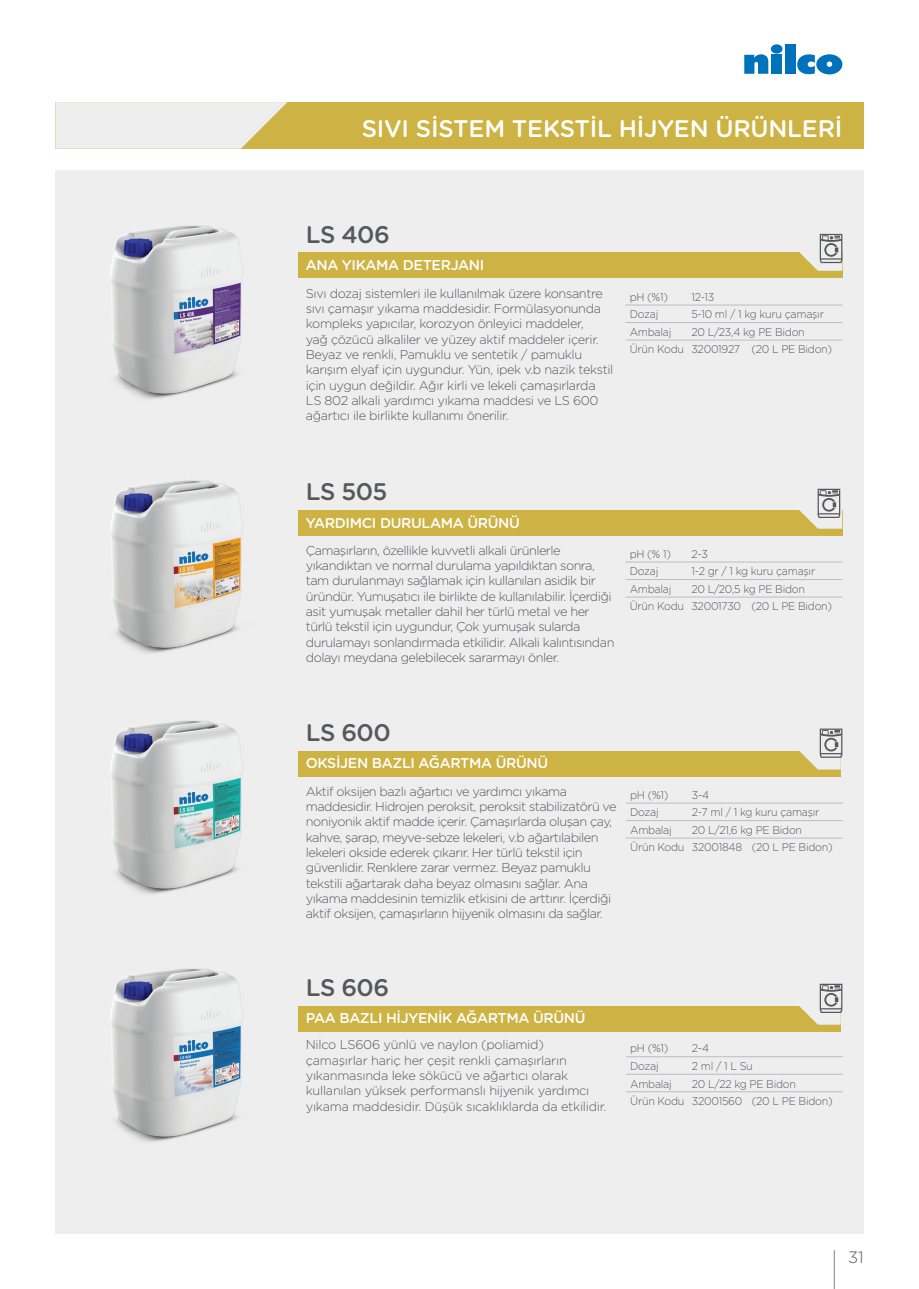
<style>
.page{position:relative;width:919px;height:1289px;background:#fff}
.page>*{position:absolute;margin:0;border:0;box-sizing:border-box;transform-origin:0 0}
.t1{font:500 24px "Gotham Rounded";letter-spacing:-.01em;color:#fff}
.t2{font:500 24px "Gotham Rounded";letter-spacing:-.025em;color:#57585a}
.t3{font:300 16.5px "Gotham Rounded";color:#57585a}
.t4{font:500 14.25px "Gotham Rounded";letter-spacing:-.025em;color:#fff}
.t5{font:300 12.75px/15.3px "Gotham Rounded";letter-spacing:-.04em;color:#57585a}
.t6{font:300 12.75px/15.3px "Gotham Rounded";letter-spacing:-.02em;color:#57585a}
.t7{font:300 11.25px/17.5px "Gotham Rounded";letter-spacing:-.025em;color:#57585a;scale:.95 1}
</style>
<div class="page">
<div style="left:55px;top:170px;width:808px;height:1063px;background:#eeeeef"></div>
<div style="left:55px;top:102px;width:808px;height:47px;background:#cdb244"></div>
<svg style="left:55px;top:102px;width:232px;height:47px;background:#eae7dc"></svg>
<img style="left:110px;top:225px;width:134px;height:174px">
<div style="left:298px;top:252px;width:544px;height:26px;background:#cdb244"></div>
<svg style="left:799px;top:234px;width:43px;height:37px"></svg>
<hr style="left:625px;top:322px;width:66px;height:1px;background:#bcbdc0">
<hr style="left:691px;top:322px;width:151px;height:1px;background:#bcbdc0">
<hr style="left:625px;top:340px;width:66px;height:1px;background:#bcbdc0">
<hr style="left:691px;top:340px;width:151px;height:1px;background:#bcbdc0">
<hr style="left:625px;top:305px;width:66px;height:1px;background:#bcbdc0">
<hr style="left:691px;top:305px;width:151px;height:1px;background:#bcbdc0">
<img style="left:110px;top:480px;width:134px;height:173px">
<div style="left:298px;top:510px;width:544px;height:25px;background:#cdb244"></div>
<svg style="left:799px;top:488px;width:43px;height:40px"></svg>
<hr style="left:625px;top:579px;width:66px;height:1px;background:#bcbdc0">
<hr style="left:691px;top:579px;width:151px;height:1px;background:#bcbdc0">
<hr style="left:625px;top:596px;width:66px;height:1px;background:#bcbdc0">
<hr style="left:691px;top:596px;width:151px;height:1px;background:#bcbdc0">
<hr style="left:625px;top:561px;width:66px;height:1px;background:#bcbdc0">
<hr style="left:691px;top:561px;width:151px;height:1px;background:#bcbdc0">
<img style="left:110px;top:720px;width:134px;height:174px">
<div style="left:298px;top:750px;width:542px;height:26px;background:#cdb244"></div>
<svg style="left:799px;top:728px;width:43px;height:41px"></svg>
<hr style="left:626px;top:820px;width:65px;height:1px;background:#bcbdc0">
<hr style="left:691px;top:820px;width:151px;height:1px;background:#bcbdc0">
<hr style="left:626px;top:837px;width:65px;height:1px;background:#bcbdc0">
<hr style="left:691px;top:837px;width:151px;height:1px;background:#bcbdc0">
<hr style="left:626px;top:802px;width:65px;height:1px;background:#bcbdc0">
<hr style="left:691px;top:802px;width:151px;height:1px;background:#bcbdc0">
<img style="left:110px;top:968px;width:134px;height:174px">
<div style="left:298px;top:1005px;width:542px;height:26px;background:#cdb244"></div>
<svg style="left:799px;top:983px;width:43px;height:41px"></svg>
<hr style="left:626px;top:1073px;width:65px;height:1px;background:#bcbdc0">
<hr style="left:691px;top:1073px;width:151px;height:1px;background:#bcbdc0">
<hr style="left:626px;top:1091px;width:65px;height:1px;background:#bcbdc0">
<hr style="left:691px;top:1091px;width:151px;height:1px;background:#bcbdc0">
<hr style="left:626px;top:1056px;width:65px;height:1px;background:#bcbdc0">
<hr style="left:691px;top:1056px;width:151px;height:1px;background:#bcbdc0">
<hr style="left:833px;top:1250px;width:1px;height:38px;background:#808285">
<div style="left:770px;top:44px;width:12px;height:10px;background:#0072bc;border-radius:50%"></div>
<div style="left:771px;top:55px;width:10px;height:19px;background:#0072bc"></div>
<div style="left:785px;top:45px;width:10px;height:29px;background:#0072bc"></div>
<svg style="left:744px;top:54px;width:24px;height:20px"></svg>
<svg style="left:797px;top:54px;width:45px;height:21px"></svg>
<h1 class="t1" style="left:361px;top:111px;width:482px">SIVI SİSTEM TEKSTİL HİJYEN ÜRÜNLERİ</h1>
<h1 class="t2" style="left:306px;top:217px;width:85px">LS 406</h1>
<p class="t4" style="left:306px;top:255px;width:180px">ANA YIKAMA DETERJANI</p>
<p class="t5" style="left:306px;top:285px;width:309px">Sıvı dozaj sistemleri ile kullanılmak üzere konsantre sıvı çamaşır yıkama maddesidir. Formülasyonunda kompleks yapıcılar, korozyon önleyici maddeler,<br>yağ çözücü alkaliler ve yüzey aktif maddeler içerir.<br>Beyaz ve renkli, Pamuklu ve sentetik / pamuklu karışım elyaf için uygundur. Yün, ipek v.b nazik tekstil için uygun değildir. Ağır kirli ve lekeli çamaşırlarda LS 802 alkali yardımcı yıkama maddesi ve LS 600 ağartıcı ile birlikte kullanımı önerilir.</p>
<p class="t7" style="left:629px;top:287px;width:42px">pH (%1)</p>
<p class="t7" style="left:691px;top:287px;width:26px">12-13</p>
<p class="t7" style="left:629px;top:305px;width:32px">Dozaj</p>
<p class="t7" style="left:691px;top:305px;width:141px">5-10 ml / 1 kg kuru çamaşır</p>
<p class="t7" style="left:629px;top:322px;width:45px">Ambalaj</p>
<p class="t7" style="left:629px;top:322px;width:215px;text-indent:62px">20 L/23,4 kg PE Bidon<br>Ürün Kodu 32001927 (20 L PE Bidon)</p>
<h1 class="t2" style="left:306px;top:474px;width:83px">LS 505</h1>
<p class="t4" style="left:306px;top:513px;width:215px">YARDIMCI DURULAMA ÜRÜNÜ</p>
<p class="t5" style="left:306px;top:542px;width:310px">Çamaşırların, özellikle kuvvetli alkali ürünlerle yıkandıktan ve normal durulama yapıldıktan sonra, tam durulanmayı sağlamak için kullanılan asidik bir üründür. Yumuşatıcı ile birlikte de kullanılabilir. İçerdiği asit yumuşak metaller dahil her türlü metal ve her türlü tekstil için uygundur, Çok yumuşak sularda durulamayı sonlandırmada etkilidir. Alkali kalıntısından dolayı meydana gelebilecek sararmayı önler.</p>
<p class="t7" style="left:629px;top:544px;width:45px">pH (% 1)</p>
<p class="t7" style="left:691px;top:544px;width:19px">2-3</p>
<p class="t7" style="left:629px;top:562px;width:32px">Dozaj</p>
<p class="t7" style="left:691px;top:562px;width:132px">1-2 gr / 1 kg kuru çamaşır</p>
<p class="t7" style="left:629px;top:579px;width:45px">Ambalaj</p>
<p class="t7" style="left:629px;top:579px;width:215px;text-indent:62px">20 L/20,5 kg PE Bidon<br>Ürün Kodu 32001730 (20 L PE Bidon)</p>
<h1 class="t2" style="left:306px;top:715px;width:86px">LS 600</h1>
<p class="t4" style="left:306px;top:753px;width:244px">OKSİJEN BAZLI AĞARTMA ÜRÜNÜ</p>
<p class="t5" style="left:306px;top:783px;width:312px">Aktif oksijen bazlı ağartıcı ve yardımcı yıkama maddesidir. Hidrojen peroksit, peroksit stabilizatörü ve noniyonik aktif madde içerir. Çamaşırlarda oluşan çay, kahve, şarap, meyve-sebze lekeleri, v.b ağartılabilen lekeleri okside ederek çıkarır. Her türlü tekstil için güvenlidir. Renklere zarar vermez. Beyaz pamuklu tekstili ağartarak daha beyaz olmasını sağlar. Ana yıkama maddesinin temizlik etkisini de arttırır. İçerdiği aktif oksijen, çamaşırların hijyenik olmasını da sağlar.</p>
<p class="t7" style="left:630px;top:785px;width:42px">pH (%1)</p>
<p class="t7" style="left:691px;top:785px;width:20px">3-4</p>
<p class="t7" style="left:630px;top:803px;width:32px">Dozaj</p>
<p class="t7" style="left:691px;top:803px;width:136px">2-7 ml / 1 kg kuru çamaşır</p>
<p class="t7" style="left:630px;top:820px;width:45px">Ambalaj</p>
<p class="t7" style="left:630px;top:820px;width:215px;text-indent:62px">20 L/21,6 kg PE Bidon<br>Ürün Kodu 32001848 (20 L PE Bidon)</p>
<h1 class="t2" style="left:306px;top:970px;width:85px">LS 606</h1>
<p class="t4" style="left:306px;top:1008px;width:281px">PAA BAZLI HİJYENİK AĞARTMA ÜRÜNÜ</p>
<p class="t6" style="left:306px;top:1036px;width:302px">Nilco LS606 yünlü ve naylon (poliamid) çamaşırlar hariç her çeşit renkli çamaşırların yıkanmasında leke sökücü ve ağartıcı olarak kullanılan yüksek performanslı hijyenik yardımcı yıkama maddesidir. Düşük sıcaklıklarda da etkilidir.</p>
<p class="t7" style="left:630px;top:1039px;width:42px">pH (%1)</p>
<p class="t7" style="left:691px;top:1039px;width:20px">2-4</p>
<p class="t7" style="left:630px;top:1056px;width:32px">Dozaj</p>
<p class="t7" style="left:691px;top:1056px;width:66px">2 ml / 1 L Su</p>
<p class="t7" style="left:630px;top:1074px;width:45px">Ambalaj</p>
<p class="t7" style="left:630px;top:1074px;width:215px;text-indent:62px">20 L/22 kg PE Bidon<br>Ürün Kodu 32001560 (20 L PE Bidon)</p>
<p class="t3" style="left:848px;top:1245px;width:17px">31</p>
</div>
